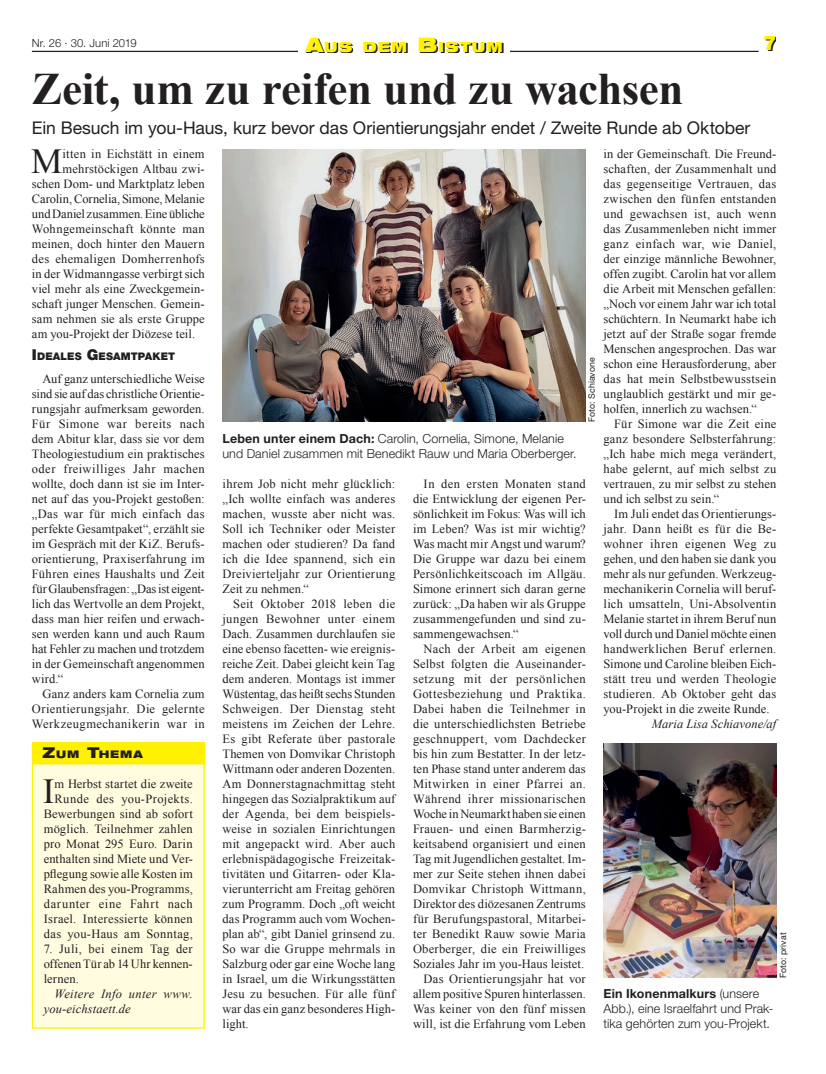
<style>
.page{position:relative;width:826px;height:1074px;background:#fff}
.page>*{position:absolute;margin:0;border:0;box-sizing:border-box;transform-origin:0 0}
.t1{font:700 45px "Times New Roman";letter-spacing:-.01em;color:#231f20}
.t2{font:35.12px "Times New Roman";color:#231f20}
.t3{font:900 20px "Helvetica Neue";color:#fff101}
.t4{font:17.5px "Helvetica Neue";letter-spacing:-.005em;color:#231f20}
.t5{font:900 expanded 14px "Helvetica Neue";letter-spacing:.075em;color:#fff101}
.t6{font:12.5px/15px "Times New Roman";letter-spacing:.015em;color:#231f20;text-align:justify}
.t7{font:300 12.5px/15px "Helvetica Neue";letter-spacing:.005em;color:#231f20}
.t8{font:12.5px "Times New Roman";letter-spacing:-.01em;color:#231f20}
.t9{font:italic 12.5px/15px "Times New Roman";letter-spacing:.01em;color:#231f20}
.t10{font:300 11.25px "Helvetica Neue LT";letter-spacing:.01em;color:#231f20}
.t11{font:900 10.5px "Helvetica Neue";letter-spacing:.01em;color:#231f20}
.t12{font:900 expanded 10.5px "Helvetica Neue";letter-spacing:.095em;color:#231f20}
.t13{font:8.75px "Helvetica Neue";letter-spacing:.015em;color:#231f20}
.s1{font-size:20px}
.s2{font-size:15px}
.s3{font-weight:700}
</style>
<div class="page">
<svg style="left:765px;top:37px;width:11px;height:14px"></svg>
<hr style="left:32px;top:51px;width:726px;height:1px;background:#231f20">
<div style="left:298px;top:37px;width:212px;height:18px;background:#fff"></div>
<svg style="left:306px;top:38px;width:197px;height:15px"></svg>
<img style="left:222px;top:149px;width:364px;height:273px">
<img style="left:603px;top:743px;width:173px;height:234px">
<div style="left:33px;top:744px;width:171px;height:284px;background:#fffce0"></div>
<div style="left:32px;top:743px;width:173px;height:285px;border:1px solid #fff101"></div>
<div style="left:32px;top:742px;width:173px;height:21px;background:#fff101"></div>
<div style="left:32px;top:743px;width:173px;height:21px;background:#fff101"></div>
<p class="t10" style="left:32px;top:36px;width:106px">Nr. 26 · 30. Juni 2019</p>
<p class="t5" style="left:305px;top:37px;width:199px"><span class="s1">A</span>US DEM <span class="s1">B</span>ISTUM</p>
<h3 class="t3" style="left:763px;top:31px;width:15px">7</h3>
<h1 class="t1" style="left:32px;top:58px;width:653px">Zeit, um zu reifen und zu wachsen</h1>
<h3 class="t4" style="left:32px;top:117px;width:720px">Ein Besuch im you-Haus, kurz bevor das Orientierungsjahr endet / Zweite Runde ab Oktober</h3>
<h2 class="t2" style="left:31px;top:137px;width:33px">M</h2>
<p class="t6" style="left:63px;top:146px;width:144px">itten in Eichstätt in einem</p>
<p class="t6" style="left:63px;top:161px;width:144px">mehrstöckigen Altbau zwi-</p>
<p class="t6" style="left:32px;top:176px;width:174px">schen Dom- und Marktplatz leben</p>
<p class="t8" style="left:32px;top:190px;width:174px">Carolin, Cornelia, Simone, Melanie</p>
<p class="t8" style="left:32px;top:205px;width:174px">und Daniel zusammen. Eine übliche</p>
<p class="t6" style="left:32px;top:221px;width:174px">Wohngemeinschaft könnte man</p>
<p class="t6" style="left:32px;top:236px;width:174px">meinen, doch hinter den Mauern</p>
<p class="t6" style="left:32px;top:251px;width:174px">des ehemaligen Domherrenhofs</p>
<p class="t6" style="left:32px;top:266px;width:174px">in der Widmanngasse verbirgt sich</p>
<p class="t6" style="left:32px;top:281px;width:174px">viel mehr als eine Zweckgemein-</p>
<p class="t6" style="left:32px;top:296px;width:174px">schaft junger Menschen. Gemein-</p>
<p class="t6" style="left:32px;top:311px;width:174px">sam nehmen sie als erste Gruppe</p>
<p class="t6" style="left:32px;top:326px;width:165px">am you-Projekt der Diözese teil.</p>
<p class="t11" style="left:32px;top:350px;width:145px"><span class="s2">I</span>DEALES <span class="s2">G</span>ESAMTPAKET</p>
<p class="t6" style="left:32px;top:371px;width:174px;text-indent:11px">Auf ganz unterschiedliche Weise sind sie auf das christliche Orientie&shy;rungsjahr aufmerksam geworden.<br>Für Simone war bereits nach dem Abitur klar, dass sie vor dem Theologiestudium ein praktisches oder freiwilliges Jahr machen wollte, doch dann ist sie im Inter&shy;net auf das you-Projekt gestoßen: „Das war für mich einfach das perfekte Gesamtpaket“, erzählt sie im Gespräch mit der KiZ. Berufs&shy;orientierung, Praxiserfahrung im Führen eines Haushalts und Zeit für Glaubensfragen: „Das ist eigent&shy;lich das Wertvolle an dem Projekt, dass man hier reifen und erwach&shy;sen werden kann und auch Raum hat Fehler zu machen und trotzdem in der Gemeinschaft angenommen wird.“</p>
<p class="t6" style="left:32px;top:686px;width:174px;text-indent:11px">Ganz anders kam Cornelia zum Orientierungsjahr. Die gelernte Werkzeugmechanikerin war in</p>
<p class="t12" style="left:43px;top:747px;width:103px"><span class="s2">Z</span>UM <span class="s2">T</span>HEMA</p>
<p class="t6" style="left:44px;top:776px;width:150px;text-align:right">m Herbst startet die zweite<br>Runde des you-Projekts.<br>Bewerbungen sind ab sofort möglich. Teilnehmer zahlen pro Monat 295 Euro. Darin enthalten sind Miete und Ver&shy;pflegung sowie alle Kosten im<br>Rahmen des you-Programms, darunter eine Fahrt nach<br>Israel. Interessierte können das you-Haus am Sonntag,</p>
<p class="t6" style="left:44px;top:941px;width:150px">7. Juli, bei einem Tag der offenen Tür ab 14 Uhr kennen&shy;lernen.</p>
<p class="t9" style="left:44px;top:986px;width:150px;text-indent:11px">Weitere Info unter www. you-eichstaett.de</p>
<h2 class="t2" style="left:43px;top:767px;width:13px">I</h2>
<p class="t6" style="left:603px;top:146px;width:174px">in der Gemeinschaft. Die Freund&shy;schaften, der Zusammenhalt und das gegenseitige Vertrauen, das zwischen den fünfen entstanden und gewachsen ist, auch wenn das Zusammenleben nicht immer ganz einfach war, wie Daniel, der einzige männliche Bewohner, offen zugibt. Carolin hat vor allem die Arbeit mit Menschen gefallen: „Noch vor einem Jahr war ich total schüchtern. In Neumarkt habe ich jetzt auf der Straße sogar fremde Menschen angesprochen. Das war schon eine Herausforderung, aber das hat mein Selbstbewusstsein unglaublich gestärkt und mir ge&shy;holfen, innerlich zu wachsen.“</p>
<p class="t6" style="left:603px;top:416px;width:174px;text-indent:11px">Für Simone war die Zeit eine ganz besondere Selbsterfahrung: „Ich habe mich mega verändert, habe gelernt, auf mich selbst zu vertrauen, zu mir selbst zu stehen und ich selbst zu sein.“</p>
<p class="t6" style="left:603px;top:506px;width:174px;text-indent:11px">Im Juli endet das Orientierungs&shy;jahr. Dann heißt es für die Be&shy;wohner ihren eigenen Weg zu gehen, und den haben sie dank you mehr als nur gefunden. Werkzeug&shy;mechanikerin Cornelia will beruf&shy;lich umsatteln, Uni-Absolventin Melanie startet in ihrem Beruf nun voll durch und Daniel möchte einen handwerklichen Beruf erlernen.<br>Simone und Caroline bleiben Eich&shy;stätt treu und werden Theologie studieren. Ab Oktober geht das you-Projekt in die zweite Runde.</p>
<p class="t9" style="left:651px;top:716px;width:126px">Maria Lisa Schiavone/af</p>
<p class="t13" style="left:586px;top:422px;width:66px;rotate:-90deg">Foto: Schiavone</p>
<p class="t7" style="left:222px;top:430px;width:355px"><span class="s3">Leben unter einem Dach:</span> Carolin, Cornelia, Simone, Melanie und Daniel zusammen mit Benedikt Rauw und Maria Oberberger.</p>
<p class="t6" style="left:222px;top:476px;width:174px">ihrem Job nicht mehr glücklich: „Ich wollte einfach was anderes machen, wusste aber nicht was.<br>Soll ich Techniker oder Meister machen oder studieren? Da fand ich die Idee spannend, sich ein Dreivierteljahr zur Orientierung Zeit zu nehmen.“</p>
<p class="t6" style="left:222px;top:596px;width:174px;text-indent:11px">Seit Oktober 2018 leben die jungen Bewohner unter einem Dach. Zusammen durchlaufen sie eine ebenso facetten- wie ereignis&shy;reiche Zeit. Dabei gleicht kein Tag dem anderen. Montags ist immer Wüstentag, das heißt sechs Stunden Schweigen. Der Dienstag steht meistens im Zeichen der Lehre.<br>Es gibt Referate über pastorale Themen von Domvikar Christoph Wittmann oder anderen Dozenten.<br>Am Donnerstagnachmittag steht hingegen das Sozialpraktikum auf der Agenda, bei dem beispiels&shy;weise in sozialen Einrichtungen mit angepackt wird. Aber auch erlebnispädagogische Freizeitak&shy;tivitäten und Gitarren- oder Kla&shy;vierunterricht am Freitag gehören zum Programm. Doch „oft weicht das Programm auch vom Wochen&shy;plan ab“, gibt Daniel grinsend zu.<br>So war die Gruppe mehrmals in Salzburg oder gar eine Woche lang in Israel, um die Wirkungsstätten Jesu zu besuchen. Für alle fünf war das ein ganz besonderes High&shy;light.</p>
<p class="t6" style="left:413px;top:476px;width:174px;text-indent:11px">In den ersten Monaten stand die Entwicklung der eigenen Per&shy;sönlichkeit im Fokus: Was will ich im Leben? Was ist mir wichtig?<br>Was macht mir Angst und warum?<br>Die Gruppe war dazu bei einem Persönlichkeitscoach im Allgäu.<br>Simone erinnert sich daran gerne zurück: „Da haben wir als Gruppe zusammengefunden und sind zu&shy;sammengewachsen.“</p>
<p class="t6" style="left:413px;top:641px;width:174px;text-align:right">Nach der Arbeit am eigenen<br>Selbst folgten die Auseinander&shy;setzung mit der persönlichen<br>Gottesbeziehung und Praktika.<br>Dabei haben die Teilnehmer in die unterschiedlichsten Betriebe geschnuppert, vom Dachdecker bis hin zum Bestatter. In der letz&shy;ten Phase stand unter anderem das<br>Mitwirken in einer Pfarrei an.<br>Während ihrer missionarischen<br>Woche in Neumarkt haben sie einen<br>Frauen- und einen Barmherzig&shy;keitsabend organisiert und einen<br>Tag mit Jugendlichen gestaltet. Im&shy;mer zur Seite stehen ihnen dabei<br>Domvikar Christoph Wittmann,<br>Direktor des diözesanen Zentrums für Berufungspastoral, Mitarbei&shy;ter Benedikt Rauw sowie Maria<br>Oberberger, die ein Freiwilliges<br>Soziales Jahr im you-Haus leistet.<br>Das Orientierungsjahr hat vor allem positive Spuren hinterlassen.<br>Was keiner von den fünf missen will, ist die Erfahrung vom Leben</p>
<p class="t13" style="left:777px;top:977px;width:47px;rotate:-90deg">Foto: privat</p>
<p class="t7" style="left:603px;top:986px;width:171px"><span class="s3">Ein Ikonenmalkurs</span> (unsere<br>Abb.), eine Israelfahrt und Prak&shy;tika gehörten zum you-Projekt.</p>
</div>
